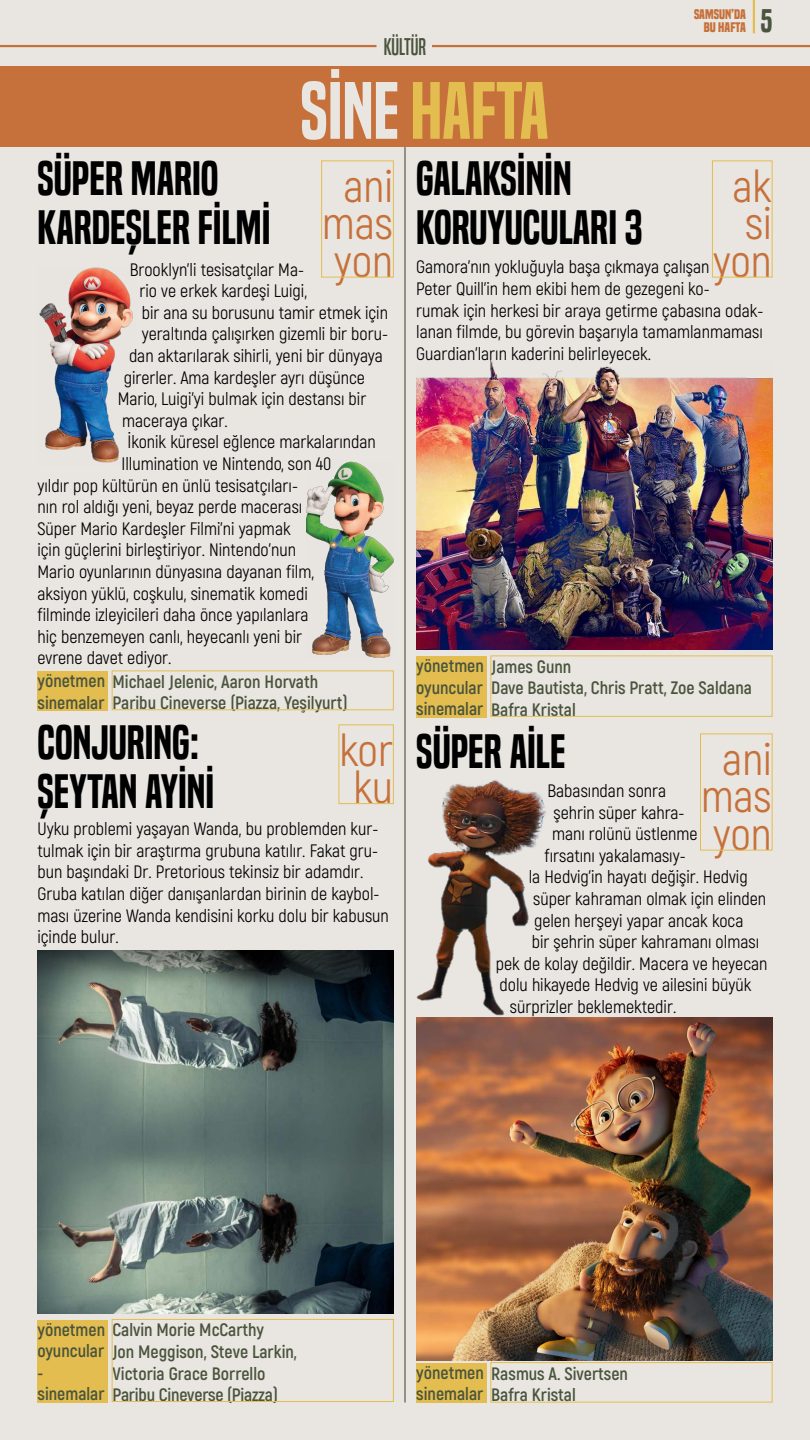
<style>
.page{position:relative;width:810px;height:1440px;background:#e9e6e1}
.page>*{position:absolute;margin:0;border:0;box-sizing:border-box;transform-origin:0 0}
.t1{font:75px "Built Titling Sb";color:#e3bd4f}
.t2{font:45px/48.8px "Built Titling Sb";color:#000}
.t3{font:45px/37.5px "Akrobat";color:#c6713b;text-align:center}
.t4{font:30.53px "Built Titling Sb";color:#4b553e}
.t5{font:22.5px "Built Titling Rg";color:#4a543d}
.t6{font:18px/21.6px "Akrobat";color:#000}
.t7{font:700 18px/21.6px "Akrobat";color:#4a543d}
.t8{font:700 12.98px/13.5px "Built Titling Rg";color:#c6713b;text-align:right}
.s1{color:#e9e6e2}
</style>
<div class="page">
<hr style="left:753px;top:0;width:2px;height:33px;background:#e3bd4f">
<hr style="left:404px;top:135px;width:2px;height:1267px;background:#4a543d">
<div style="left:0;top:66px;width:810px;height:81px;background:#c6713b"></div>
<hr style="left:432px;top:45px;width:378px;height:2px;background:#c6713b">
<hr style="left:0;top:45px;width:376px;height:2px;background:#c6713b">
<div style="left:700px;top:734px;width:72px;height:116px;border:1px solid #e3bd4f"></div>
<div style="left:416px;top:1363px;width:70px;height:39px;background:#e3bd4f"></div>
<div style="left:490px;top:1362px;width:282px;height:40px;border:1px solid #e3bd4f"></div>
<img style="left:416px;top:1017px;width:356px;height:343px">
<img style="left:416px;top:780px;width:131px;height:235px">
<div style="left:321px;top:160px;width:73px;height:118px;border:1px solid #e3bd4f"></div>
<img style="left:39px;top:267px;width:94px;height:196px">
<div style="left:38px;top:671px;width:70px;height:40px;background:#e3bd4f"></div>
<div style="left:112px;top:670px;width:282px;height:40px;border:1px solid #e3bd4f"></div>
<img style="left:307px;top:462px;width:87px;height:196px">
<div style="left:712px;top:160px;width:60px;height:118px;border:1px solid #e3bd4f"></div>
<img style="left:416px;top:360px;width:356px;height:290px">
<div style="left:416px;top:656px;width:70px;height:61px;background:#e3bd4f"></div>
<div style="left:490px;top:656px;width:282px;height:61px;border:1px solid #e3bd4f"></div>
<div style="left:339px;top:724px;width:55px;height:80px;border:1px solid #e3bd4f"></div>
<img style="left:38px;top:950px;width:356px;height:364px">
<div style="left:38px;top:1320px;width:70px;height:82px;background:#e3bd4f"></div>
<div style="left:112px;top:1319px;width:282px;height:83px;border:1px solid #e3bd4f"></div>
<p class="t5" style="left:384px;top:33px;width:44px">kültür</p>
<h1 class="t1" style="left:300px;top:67px;width:250px"><span class="s1">SİNE</span> HAFTA</h1>
<p class="t8" style="left:694px;top:7px;width:53px">SAMSUN’DA<br>BU HAFTA</p>
<h3 class="t4" style="left:761px;top:3px;width:13px">5</h3>
<h2 class="t2" style="left:38px;top:154px;width:235px">SÜPER MARIO<br>KARDEŞLER FİLMİ</h2>
<h2 class="t3" style="left:322px;top:167px;width:72px">ani mas</h2>
<p class="t6" style="left:130px;top:259px;width:176px">Brooklyn’li tesisatçılar Ma-</p>
<h2 class="t3" style="left:334px;top:242px;width:60px">yon</h2>
<p class="t6" style="left:140px;top:280px;width:169px">rio ve erkek kardeşi Luigi,</p>
<p class="t6" style="left:142px;top:302px;width:248px">bir ana su borusunu tamir etmek için</p>
<p class="t6" style="left:142px;top:323px;width:248px">yeraltında çalışırken gizemli bir boru-</p>
<p class="t6" style="left:129px;top:345px;width:255px">dan aktarılarak sihirli, yeni bir dünyaya</p>
<p class="t6" style="left:124px;top:367px;width:243px">girerler. Ama kardeşler ayrı düşünce</p>
<p class="t6" style="left:118px;top:388px;width:250px">Mario, Luigi’yi bulmak için destansı bir</p>
<p class="t6" style="left:122px;top:410px;width:107px">maceraya çıkar.</p>
<p class="t6" style="left:128px;top:431px;width:250px">İkonik küresel eğlence markalarından</p>
<p class="t6" style="left:122px;top:453px;width:211px">Illumination ve Nintendo, son 40</p>
<p class="t6" style="left:38px;top:475px;width:262px">yıldır pop kültürün en ünlü tesisatçıları-</p>
<p class="t6" style="left:38px;top:496px;width:266px">nın rol aldığı yeni, beyaz perde macerası</p>
<p class="t6" style="left:38px;top:518px;width:255px">Süper Mario Kardeşler Filmi’ni yapmak</p>
<p class="t6" style="left:38px;top:539px;width:260px">için güçlerini birleştiriyor. Nintendo’nun</p>
<p class="t6" style="left:38px;top:561px;width:278px">Mario oyunlarının dünyasına dayanan film,</p>
<p class="t6" style="left:38px;top:583px;width:272px">aksiyon yüklü, coşkulu, sinematik komedi</p>
<p class="t6" style="left:38px;top:604px;width:273px">filminde izleyicileri daha önce yapılanlara</p>
<p class="t6" style="left:38px;top:626px;width:266px">hiç benzemeyen canlı, heyecanlı yeni bir</p>
<p class="t6" style="left:38px;top:647px;width:136px">evrene davet ediyor.</p>
<p class="t7" style="left:38px;top:671px;width:312px">yönetmen Michael Jelenic, Aaron Horvath sinemalar Paribu Cineverse (Piazza, Yeşilyurt)</p>
<h2 class="t2" style="left:38px;top:718px;width:178px">CONJURING:<br>ŞEYTAN AYİNİ</h2>
<h2 class="t3" style="left:339px;top:731px;width:55px">kor ku</h2>
<p class="t6" style="left:38px;top:818px;width:353px">Uyku problemi yaşayan Wanda, bu problemden kur&shy;tulmak için bir araştırma grubuna katılır. Fakat gru&shy;bun başındaki Dr. Pretorious tekinsiz bir adamdır.<br>Gruba katılan diğer danışanlardan birinin de kaybol&shy;ması üzerine Wanda kendisini korku dolu bir kabusun içinde bulur.</p>
<h2 class="t2" style="left:416px;top:154px;width:228px">GALAKSİNİN<br>KORUYUCULARI 3</h2>
<h2 class="t3" style="left:713px;top:167px;width:60px;text-align:right">ak si yon</h2>
<p class="t6" style="left:416px;top:256px;width:349px">Gamora’nın yokluğuyla başa çıkmaya çalışan<br>Peter Quill’in hem ekibi hem de gezegeni ko-<br>rumak için herkesi bir araya getirme çabasına odak&shy;lanan filmde, bu görevin başarıyla tamamlanmaması Guardian’ların kaderini belirleyecek.</p>
<p class="t7" style="left:416px;top:656px;width:161px">yönetmen James Gunn oyuncular<br>sinemalar Bafra Kristal</p>
<p class="t7" style="left:491px;top:677px;width:262px">Dave Bautista, Chris Pratt, Zoe Saldana</p>
<h2 class="t2" style="left:416px;top:727px;width:151px">SÜPER AİLE</h2>
<h2 class="t3" style="left:701px;top:740px;width:72px">ani mas yon</h2>
<p class="t6" style="left:548px;top:780px;width:120px">Babasından sonra</p>
<p class="t6" style="left:553px;top:801px;width:133px">şehrin süper kahra-</p>
<p class="t6" style="left:552px;top:823px;width:147px">manı rolünü üstlenme</p>
<p class="t6" style="left:544px;top:845px;width:143px">fırsatını yakalamasıy-</p>
<p class="t6" style="left:529px;top:866px;width:220px">la Hedvig’in hayatı değişir. Hedvig</p>
<p class="t6" style="left:533px;top:888px;width:234px">süper kahraman olmak için elinden</p>
<p class="t6" style="left:534px;top:909px;width:211px">gelen herşeyi yapar ancak koca</p>
<p class="t6" style="left:532px;top:931px;width:229px">bir şehrin süper kahramanı olması</p>
<p class="t6" style="left:496px;top:953px;width:273px">pek de kolay değildir. Macera ve heyecan</p>
<p class="t6" style="left:499px;top:974px;width:253px">dolu hikayede Hedvig ve ailesini büyük</p>
<p class="t6" style="left:510px;top:996px;width:168px">sürprizler beklemektedir.</p>
<p class="t7" style="left:38px;top:1319px;width:242px">yönetmen Calvin Morie McCarthy oyuncular<br>-<br>sinemalar Paribu Cineverse (Piazza)</p>
<p class="t7" style="left:113px;top:1341px;width:186px">Jon Meggison, Steve Larkin,<br>Victoria Grace Borrello</p>
<p class="t7" style="left:416px;top:1362px;width:213px">yönetmen Rasmus A. Sivertsen sinemalar Bafra Kristal</p>
</div>
